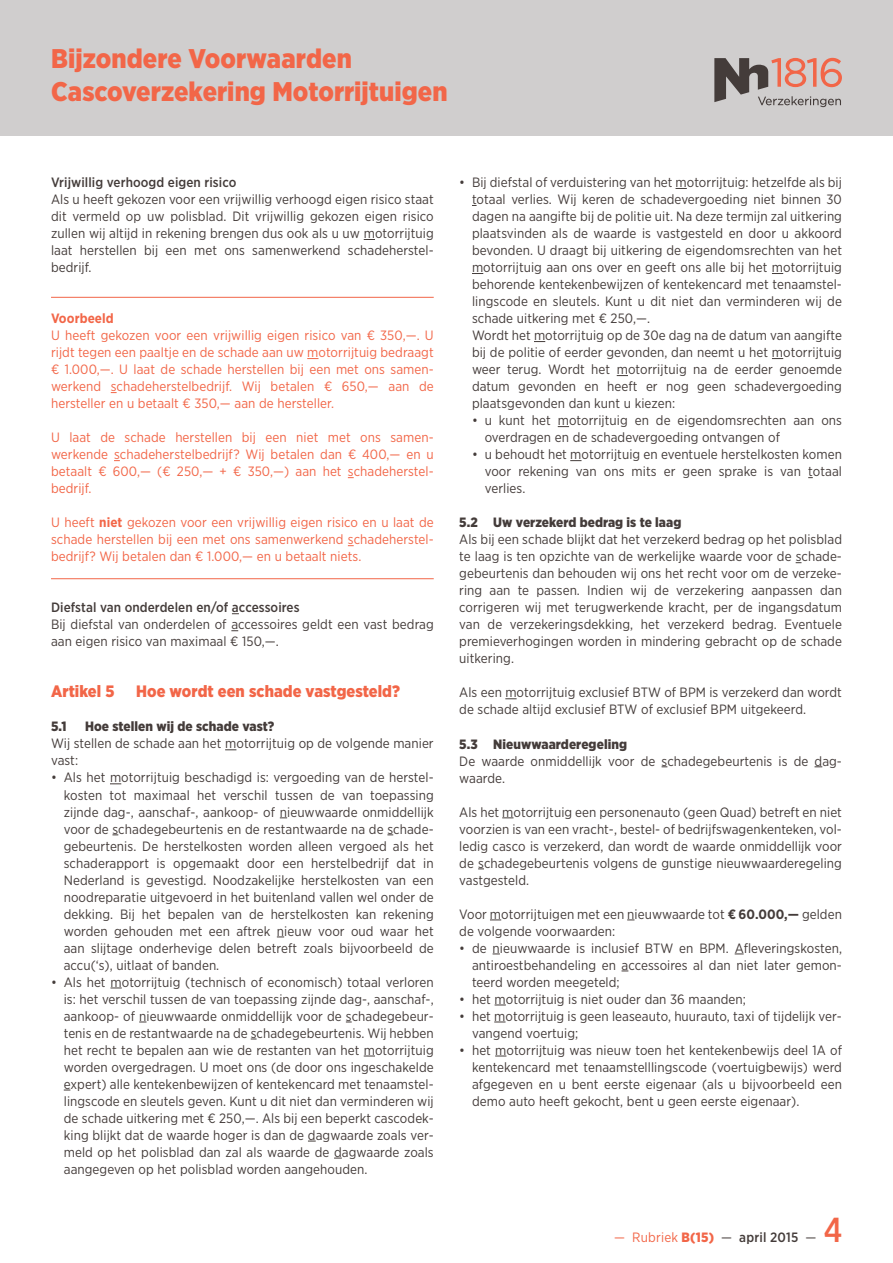
<style>
.page{position:relative;width:893px;height:1263px;background:#fff}
.page>*{position:absolute;margin:0;border:0;box-sizing:border-box;transform-origin:0 0}
.t1{font:500 34.5px "Gotham Narrow";color:#f26648}
.t2{font:900 27px/33px "Gotham Narrow";letter-spacing:.005em;color:#f26648}
.t3{font:900 16.5px "Gotham Narrow";letter-spacing:.005em;color:#f26648}
.t4{font:13.5px/17px "Gotham Narrow";letter-spacing:.005em;color:#443c3a;text-align:justify}
.t5{font:13.5px/17px "Gotham Narrow";letter-spacing:.005em;color:#f26648;text-align:justify}
.t6{font:500 13.5px "Gotham Narrow";letter-spacing:.005em;color:#443c3a}
.t7{font:900 13.5px "Gotham Narrow";letter-spacing:.005em;color:#443c3a}
.t8{font:700 13.5px "Gotham Narrow";letter-spacing:.005em;color:#f26648}
.s1{font-weight:700}
.s2{font-weight:400;color:#f26648}
.s3{font-weight:900;color:#f26648}
.s4{font-weight:400}
</style>
<div class="page">
<hr style="left:51px;top:297px;width:383px;height:1px;background:#f26648">
<hr style="left:51px;top:578px;width:383px;height:1px;background:#f26648">
<svg style="left:110px;top:988px;width:12px;height:1px"></svg>
<svg style="left:505px;top:698px;width:12px;height:1px"></svg>
<div style="left:0;top:0;width:893px;height:136px;background:#d0cece"></div>
<svg style="left:714px;top:58px;width:128px;height:49px"></svg>
<h2 class="t2" style="left:51px;top:41px;width:398px">Bijzondere Voorwaarden<br>Cascoverzekering Motorrijtuigen</h2>
<p class="t6" style="left:51px;top:174px;width:187px">Vrijwillig verhoogd eigen risico</p>
<p class="t4" style="left:51px;top:191px;width:384px">Als u heeft gekozen voor een vrijwillig verhoogd eigen risico staat dit vermeld op uw polisblad. Dit vrijwillig gekozen eigen risico zullen wij altijd in rekening brengen dus ook als u uw motorrijtuig laat herstellen bij een met ons samenwerkend schadeherstel&shy;bedrijf.</p>
<p class="t8" style="left:51px;top:310px;width:64px">Voorbeeld</p>
<p class="t5" style="left:51px;top:327px;width:384px">U heeft gekozen voor een vrijwillig eigen risico van € 350,—. U rijdt tegen een paaltje en de schade aan uw motorrijtuig bedraagt € 1.000,—. U laat de schade herstellen bij een met ons samen&shy;werkend schadeherstelbedrijf. Wij betalen € 650,— aan de hersteller en u betaalt € 350,— aan de hersteller.</p>
<p class="t5" style="left:51px;top:429px;width:384px">U laat de schade herstellen bij een niet met ons samen&shy;werkende schadeherstelbedrijf? Wij betalen dan € 400,— en u betaalt € 600,— (€ 250,— + € 350,—) aan het schadeherstel&shy;bedrijf.</p>
<p class="t5" style="left:51px;top:514px;width:384px">U heeft <span class="s1">niet</span> gekozen voor een vrijwillig eigen risico en u laat de schade herstellen bij een met ons samenwerkend schadeherstel&shy;bedrijf? Wij betalen dan € 1.000,— en u betaalt niets.</p>
<p class="t6" style="left:51px;top:599px;width:250px">Diefstal van onderdelen en/of accessoires</p>
<p class="t4" style="left:51px;top:616px;width:384px">Bij diefstal van onderdelen of accessoires geldt een vast bedrag aan eigen risico van maximaal € 150,—.</p>
<p class="t3" style="left:51px;top:681px;width:65px">Artikel 5</p>
<p class="t3" style="left:136px;top:681px;width:266px">Hoe wordt een schade vastgesteld?</p>
<p class="t7" style="left:51px;top:718px;width:17px">5.1</p>
<p class="t7" style="left:85px;top:718px;width:191px">Hoe stellen wij de schade vast?</p>
<p class="t4" style="left:51px;top:735px;width:384px">Wij stellen de schade aan het motorrijtuig op de volgende manier vast:</p>
<p class="t4" style="left:64px;top:769px;width:371px;text-indent:-13px">• Als het motorrijtuig beschadigd is: vergoeding van de herstel&shy;kosten tot maximaal het verschil tussen de van toepassing zijnde dag-, aanschaf-, aankoop- of nieuwwaarde onmiddellijk voor de schadegebeurtenis en de restantwaarde na de schade&shy;gebeurtenis. De herstelkosten worden alleen vergoed als het schaderapport is opgemaakt door een herstelbedrijf dat in Nederland is gevestigd. Noodzakelijke herstelkosten van een noodreparatie uitgevoerd in het buitenland vallen wel onder de dekking. Bij het bepalen van de herstelkosten kan rekening worden gehouden met een aftrek nieuw voor oud waar het aan slijtage onderhevige delen betreft zoals bijvoorbeeld de accu(‘s), uitlaat of banden.</p>
<p class="t4" style="left:64px;top:973px;width:372px;text-indent:-13px">• Als het motorrijtuig (technisch of economisch) totaal verloren is: het verschil tussen de van toepassing zijnde dag-, aanschaf-, aankoop- of nieuwwaarde onmiddellijk voor de schadegebeur&shy;tenis en de restantwaarde na de schadegebeurtenis. Wij hebben het recht te bepalen aan wie de restanten van het motorrijtuig worden overgedragen. U moet ons (de door ons ingeschakelde expert) alle kentekenbewijzen of kentekencard met tenaamstel&shy;lingscode en sleutels geven. Kunt u dit niet dan verminderen wij de schade uitkering met € 250,—. Als bij een beperkt cascodek&shy;king blijkt dat de waarde hoger is dan de dagwaarde zoals ver&shy;meld op het polisblad dan zal als waarde de dagwaarde zoals aangegeven op het polisblad worden aangehouden.</p>
<p class="t4" style="left:472px;top:174px;width:371px;text-align:left;text-indent:-13px">• Bij diefstal of verduistering van het motorrijtuig: hetzelfde als bij totaal verlies. Wij keren de schadevergoeding niet binnen 30 dagen na aangifte bij de politie uit. Na deze termijn zal uitkering plaatsvinden als de waarde is vastgesteld en door u akkoord bevonden. U draagt bij uitkering de eigendomsrechten van het motorrijtuig aan ons over en geeft ons alle bij het motorrijtuig behorende kentekenbewijzen of kentekencard met tenaamstel&shy;lingscode en sleutels. Kunt u dit niet dan verminderen wij de schade uitkering met € 250,—.<br>Wordt het motorrijtuig op de 30e dag na de datum van aangifte bij de politie of eerder gevonden, dan neemt u het motorrijtuig weer terug. Wordt het motorrijtuig na de eerder genoemde datum gevonden en heeft er nog geen schadevergoeding plaatsgevonden dan kunt u kiezen:</p>
<p class="t4" style="left:485px;top:412px;width:359px;text-indent:-13px">• u kunt het motorrijtuig en de eigendomsrechten aan ons overdragen en de schadevergoeding ontvangen of</p>
<p class="t4" style="left:485px;top:446px;width:359px;text-indent:-13px">• u behoudt het motorrijtuig en eventuele herstelkosten komen voor rekening van ons mits er geen sprake is van totaal verlies.</p>
<p class="t7" style="left:459px;top:514px;width:224px">5.2 Uw verzekerd bedrag is te laag</p>
<p class="t4" style="left:459px;top:531px;width:384px">Als bij een schade blijkt dat het verzekerd bedrag op het polisblad te laag is ten opzichte van de werkelijke waarde voor de schade&shy;gebeurtenis dan behouden wij ons het recht voor om de verzeke&shy;ring aan te passen. Indien wij de verzekering aanpassen dan corrigeren wij met terugwerkende kracht, per de ingangsdatum van de verzekeringsdekking, het verzekerd bedrag. Eventuele premieverhogingen worden in mindering gebracht op de schade uitkering.</p>
<p class="t4" style="left:459px;top:684px;width:384px">Als een motorrijtuig exclusief BTW of BPM is verzekerd dan wordt de schade altijd exclusief BTW of exclusief BPM uitgekeerd.</p>
<p class="t7" style="left:459px;top:735px;width:169px">5.3 Nieuwwaarderegeling</p>
<p class="t4" style="left:459px;top:752px;width:384px">De waarde onmiddellijk voor de schadegebeurtenis is de dag&shy;waarde.</p>
<p class="t4" style="left:459px;top:803px;width:384px">Als het motorrijtuig een personenauto (geen Quad) betreft en niet voorzien is van een vracht-, bestel- of bedrijfswagenkenteken, vol&shy;ledig casco is verzekerd, dan wordt de waarde onmiddellijk voor de schadegebeurtenis volgens de gunstige nieuwwaarderegeling vastgesteld.</p>
<p class="t4" style="left:459px;top:905px;width:384px">Voor motorrijtuigen met een nieuwwaarde tot <span class="s1">€ 60.000,—</span> gelden de volgende voorwaarden:</p>
<p class="t4" style="left:472px;top:939px;width:371px;text-indent:-13px">• de nieuwwaarde is inclusief BTW en BPM. Afleveringskosten, antiroestbehandeling en accessoires al dan niet later gemon&shy;teerd worden meegeteld;</p>
<p class="t4" style="left:459px;top:990px;width:288px">• het motorrijtuig is niet ouder dan 36 maanden;</p>
<p class="t4" style="left:472px;top:1007px;width:371px;text-indent:-13px">• het motorrijtuig is geen leaseauto, huurauto, taxi of tijdelijk ver&shy;vangend voertuig;</p>
<p class="t4" style="left:472px;top:1041px;width:371px;text-indent:-13px">• het motorrijtuig was nieuw toen het kentekenbewijs deel 1A of kentekencard met tenaamstelllingscode (voertuigbewijs) werd afgegeven en u bent eerste eigenaar (als u bijvoorbeeld een demo auto heeft gekocht, bent u geen eerste eigenaar).</p>
<p class="t6" style="left:614px;top:1228px;width:204px"><span class="s2">— Rubriek</span> <span class="s3">B(15)</span> <span class="s4">—</span> april 2015 <span class="s4">—</span></p>
<h1 class="t1" style="left:824px;top:1208px;width:20px">4</h1>
</div>
